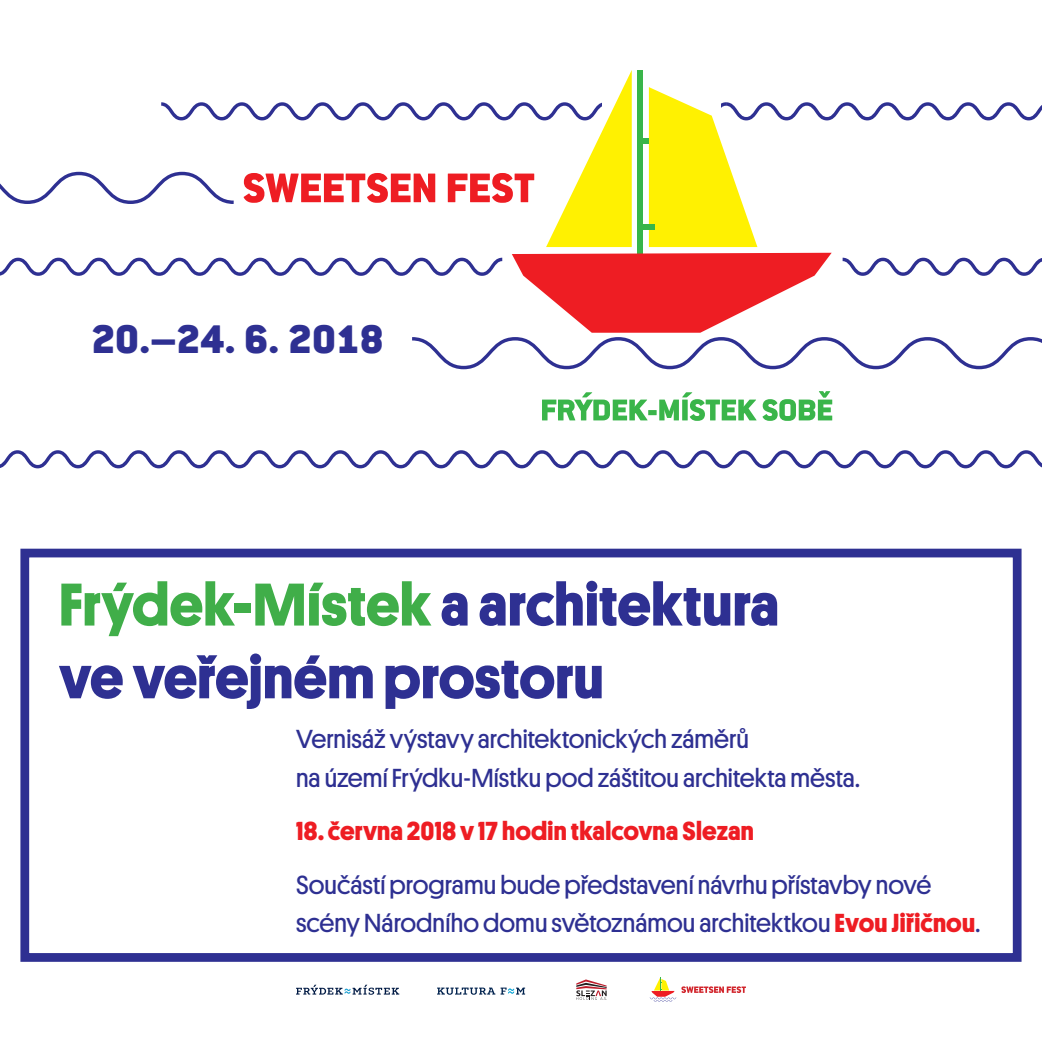
<style>
.page{position:relative;width:1042px;height:1042px;background:#fff}
.page>*{position:absolute;margin:0;border:0;box-sizing:border-box;transform-origin:0 0}
.t1{font:700 60.55px/72.8px "Platform";color:#2e3092}
.t2{font:900 43.75px "Conduit CZ";color:#2e3092}
.t3{font:26.25px/38.5px "Platform";color:#2e3092}
.t4{font:700 26.25px "Platform";letter-spacing:.01em;color:#ee1d23}
.s1{color:#40ae49}
.s2{font-weight:700;color:#ee1d23}
</style>
<div class="page">
<svg style="left:0;top:450px;width:1042px;height:18px"></svg>
<svg style="left:542px;top:391px;width:290px;height:30px"></svg>
<div style="left:637px;top:70px;width:6px;height:194px;background:#3ab54a"></div>
<svg style="left:0;top:70px;width:1042px;height:177px"></svg>
<svg style="left:0;top:253px;width:1042px;height:117px"></svg>
<svg style="left:576px;top:979px;width:31px;height:21px"></svg>
<svg style="left:650px;top:977px;width:96px;height:24px"></svg>
<svg style="left:296px;top:984px;width:103px;height:10px"></svg>
<svg style="left:437px;top:987px;width:88px;height:7px"></svg>
<div style="left:20px;top:549px;width:1001px;height:413px;border:9px solid #2e3092"></div>
<h2 class="t2" style="left:91px;top:325px;width:294px">20.–24. 6. 2018</h2>
<h1 class="t1" style="left:59px;top:573px;width:721px"><span class="s1">Frýdek-Místek</span> a architektura ve veřejném prostoru</h1>
<p class="t3" style="left:296px;top:722px;width:565px">Vernisáž výstavy architektonických záměrů<br>na území Frýdku-Místku pod záštitou architekta města.</p>
<p class="t4" style="left:296px;top:821px;width:459px">18. června 2018 v 17 hodin tkalcovna Slezan</p>
<p class="t3" style="left:296px;top:867px;width:685px">Součástí programu bude představení návrhu přístavby nové scény Národního domu světoznámou architektkou <span class="s2">Evou Jiřičnou</span>.</p>
</div>
